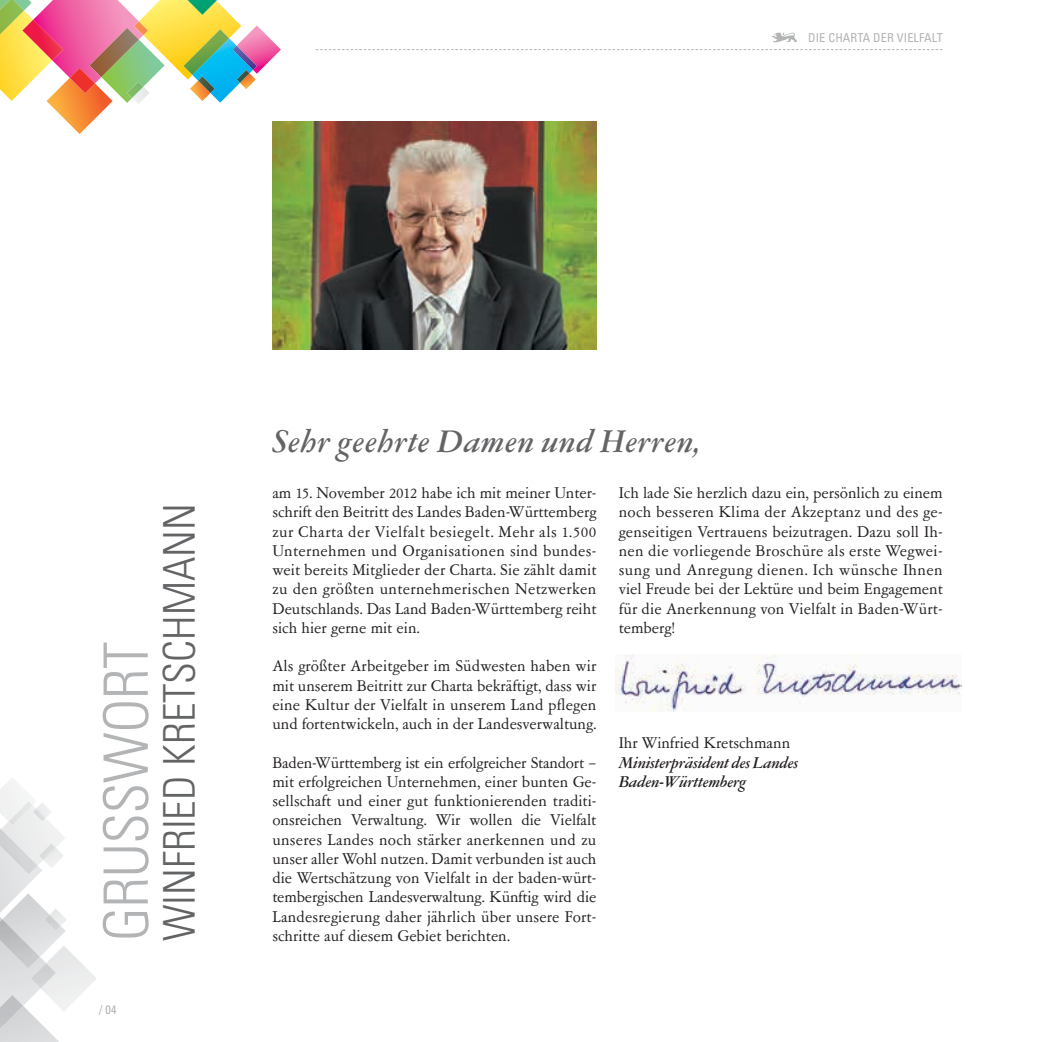
<style>
.page{position:relative;width:1042px;height:1042px;background:#fff}
.page>*{position:absolute;margin:0;border:0;box-sizing:border-box;transform-origin:0 0}
.t1{font:300 condensed 61.25px "Univers";letter-spacing:-.005em;color:#b2b4b6}
.t2{font:300 condensed 43.75px "Univers";color:#636466}
.t3{font:35px "Garamont Amst SB Med Ita";letter-spacing:.03em;color:#636466}
.t4{font:17.5px/19.2px "Garamont Amst SB";color:#231f20;text-align:justify}
.t5{font:17.5px/19.2px "Garamont Amst SB Med Ita";color:#231f20}
.t6{font:condensed 12.25px "Univers";letter-spacing:.01em;color:#b2b4b6}
</style>
<div class="page">
<svg style="left:0;top:778px;width:97px;height:264px"></svg>
<img style="left:0;top:829px;width:38px;height:45px">
<svg style="left:0;top:0;width:281px;height:134px"></svg>
<img style="left:183px;top:29px;width:46px;height:46px">
<img style="left:134px;top:21px;width:14px;height:14px">
<img style="left:174px;top:0;width:42px;height:15px">
<svg style="left:316px;top:49px;width:627px;height:1px"></svg>
<svg style="left:772px;top:32px;width:25px;height:10px"></svg>
<img style="left:272px;top:122px;width:324px;height:227px">
<img style="left:615px;top:654px;width:346px;height:57px">
<p class="t6" style="left:808px;top:30px;width:136px">DIE CHARTA D ER VIELFALT</p>
<h1 class="t1" style="left:89px;top:941px;width:301px;rotate:-90deg">GruSSwort</h1>
<h2 class="t2" style="left:153px;top:941px;width:439px;rotate:-90deg">Wi nfried Kretschmann</h2>
<p class="t6" style="left:99px;top:1002px;width:19px">/ 04</p>
<h3 class="t3" style="left:272px;top:424px;width:429px">Sehr geehrte Damen und Herren,</h3>
<p class="t4" style="left:272px;top:484px;width:325px">am 15. November 2012 habe ich mit meiner Unter&shy;schrift den Beitritt des Landes Baden-Württemberg zur Charta der Vielfalt besiegelt. Mehr als 1.500<br>Unternehmen und Organisationen sind bundes&shy;weit bereits Mitglieder der Charta. Sie zählt damit zu den größten unternehmerischen Netzwerken Deutschlands. Das Land Baden-Württemberg reiht sich hier gerne mit ein.</p>
<p class="t4" style="left:272px;top:657px;width:325px">Als größter Arbeitgeber im Südwesten haben wir mit unserem Beitritt zur Charta bekräftigt, dass wir eine Kultur der Vielfalt in unserem Land pflegen und fortentwickeln, auch in der Landesverwaltung.</p>
<p class="t4" style="left:272px;top:753px;width:325px">Baden-Württemberg ist ein erfolgreicher Standort – mit erfolgreichen Unternehmen, einer bunten Ge&shy;sellschaft und einer gut funktionierenden traditi&shy;onsreichen Verwaltung. Wir wollen die Vielfalt unseres Landes noch stärker anerkennen und zu unser aller Wohl nutzen. Damit verbunden ist auch die Wertschätzung von Vielfalt in der baden-würt&shy;tembergischen Landesverwaltung. Künftig wird die Landesregierung daher jährlich über unsere Fort&shy;schritte auf diesem Gebiet berichten.</p>
<p class="t4" style="left:619px;top:484px;width:325px">Ich lade Sie herzlich dazu ein, persönlich zu einem noch besseren Klima der Akzeptanz und des ge&shy;genseitigen Vertrauens beizutragen. Dazu soll Ih&shy;nen die vorliegende Broschüre als erste Wegwei&shy;sung und Anregung dienen. Ich wünsche Ihnen viel Freude bei der Lektüre und beim Engagement für die Anerkennung von Vielfalt in Baden-Würt&shy;temberg!</p>
<p class="t4" style="left:619px;top:734px;width:173px">Ihr Winfried Kretschmann</p>
<p class="t5" style="left:619px;top:754px;width:181px">Ministerpräsident des Landes<br>Baden-Württemberg</p>
</div>
